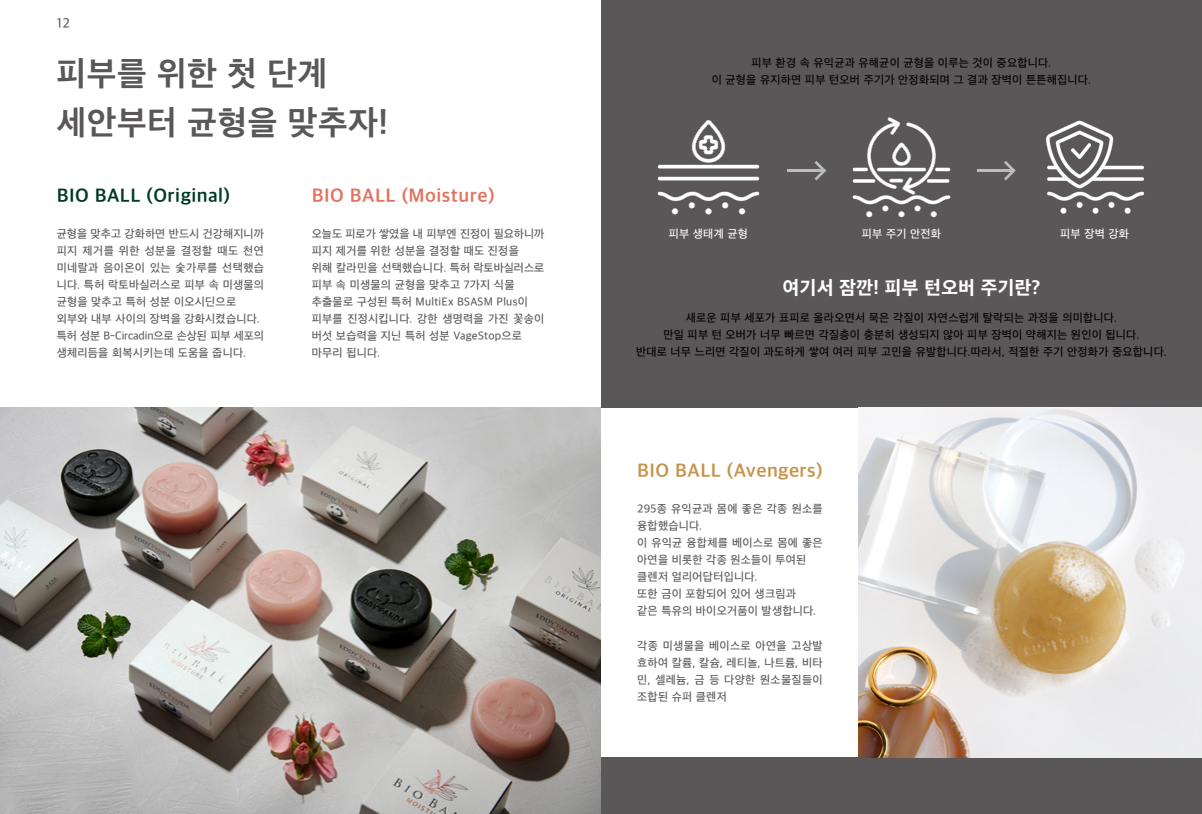
<style>
.page{position:relative;width:1202px;height:814px;background:#fff}
.page>*{position:absolute;margin:0;border:0;box-sizing:border-box;transform-origin:0 0}
.t1{font:32px/49px "SD Gothic Neoa g Bd";letter-spacing:.025em;color:#595757}
.t2{font:18px "SD Gothic Neoa g Bd";letter-spacing:.025em;color:#003a22}
.t3{font:18px "SD Gothic Neoa g Bd";letter-spacing:.025em;color:#e2725f}
.t4{font:18px "SD Gothic Neoa g Bd";letter-spacing:.025em;color:#c6944c}
.t5{font:18px "SD Gothic Neoa h Ex Bd";letter-spacing:.025em;color:#fff}
.t6{font:13px "SD Gothic Neoa e Md";color:#595757}
.t7{font:11px/17px "SD Gothic Neoa e Md";letter-spacing:.025em;color:#595757}
.t8{font:11px/17px "SD Gothic Neoa e Md";letter-spacing:.025em;color:#000;text-align:center}
.t9{font:11px "SD Gothic Neoa e Md";letter-spacing:.025em;color:#fff}
</style>
<div class="page">
<img style="left:0;top:407px;width:601px;height:406px">
<div style="left:601px;top:0;width:601px;height:407px;background:#595757"></div>
<div style="left:601px;top:757px;width:601px;height:57px;background:#595757"></div>
<img style="left:859px;top:407px;width:343px;height:350px">
<hr style="left:787px;top:169px;width:37px;height:3px;background:#bbbcbc">
<svg style="left:814px;top:161px;width:12px;height:19px"></svg>
<img style="left:658px;top:120px;width:101px;height:95px">
<img style="left:852px;top:117px;width:99px;height:101px">
<img style="left:1046px;top:120px;width:98px;height:94px">
<hr style="left:977px;top:169px;width:36px;height:3px;background:#bbbcbc">
<svg style="left:1004px;top:161px;width:12px;height:19px"></svg>
<p class="t6" style="left:57px;top:17px;width:15px">12</p>
<h1 class="t1" style="left:57px;top:49px;width:333px">피부를 위한 첫 단계 세안부터 균형을 맞추자!</h1>
<h2 class="t2" style="left:57px;top:186px;width:175px">BIO BALL (Original)</h2>
<h2 class="t3" style="left:312px;top:186px;width:184px">BIO BALL (Moisture)</h2>
<p class="t7" style="left:57px;top:225px;width:209px">균형을 맞추고 강화하면 반드시 건강해지니까 피지 제거를 위한 성분을 결정할 때도 천연 미네랄과 음이온이 있는 숯가루를 선택했습 니다. 특허 락토바실러스로 피부 속 미생물의 균형을 맞추고 특허 성분 이오시딘으로 외부와 내부 사이의 장벽을 강화시켰습니다. 특허 성분 B-Circadin으로 손상된 피부 세포의 생체리듬을 회복시키는데 도움을 줍니다.</p>
<p class="t7" style="left:312px;top:225px;width:234px">오늘도 피로가 쌓였을 내 피부엔 진정이 필요하니까 피지 제거를 위한 성분을 결정할 때도 진정을<br>위해 칼라민을 선택했습니다. 특허 락토바실러스로 피부 속 미생물의 균형을 맞추고 7가지 식물 추출물로 구성된 특허 MultiEx BSASM Plus이 피부를 진정시킵니다. 강한 생명력을 가진 꽃송이 버섯 보습력을 지닌 특허 성분 VageStop으로 마무리 됩니다.</p>
<p class="t8" style="left:712px;top:54px;width:381px">피부 환경 속 유익균과 유해균이 균형을 이루는 것이 중요합니다.<br>이 균형을 유지하면 피부 턴오버 주기가 안정화되며 그 결과 장벽이 튼튼해집니다.</p>
<p class="t9" style="left:669px;top:228px;width:81px">피부 생태계 균형</p>
<p class="t9" style="left:862px;top:228px;width:81px">피부 주기 안전화</p>
<p class="t9" style="left:1060px;top:228px;width:70px">피부 장벽 강화</p>
<h2 class="t5" style="left:783px;top:279px;width:259px">여기서 잠깐! 피부 턴오버 주기란?</h2>
<p class="t8" style="left:636px;top:309px;width:532px">새로운 피부 세포가 표피로 올라오면서 묵은 각질이 자연스럽게 탈락되는 과정을 의미합니다.<br>만일 피부 턴 오버가 너무 빠르면 각질층이 충분히 생성되지 않아 피부 장벽이 약해지는 원인이 됩니다.<br>반대로 너무 느리면 각질이 과도하게 쌓여 여러 피부 고민을 유발합니다.따라서, 적절한 주기 안정화가 중요합니다.</p>
<h2 class="t4" style="left:637px;top:461px;width:187px">BIO BALL (Avengers)</h2>
<p class="t7" style="left:637px;top:500px;width:187px">295종 유익균과 몸에 좋은 각종 원소를 융합했습니다.<br>이 유익균 융합체를 베이스로 몸에 좋은 아연을 비롯한 각종 원소들이 투여된 클렌저 얼리어답터입니다.<br>또한 금이 포함되어 있어 생크림과<br>같은 특유의 바이오거품이 발생합니다.</p>
<p class="t7" style="left:637px;top:637px;width:187px;text-align:justify">각종 미생물을 베이스로 아연을 고상발 효하여 칼륨, 칼슘, 레티놀, 나트륨, 비타 민, 셀레늄, 금 등 다양한 원소물질들이 조합된 슈퍼 클렌저</p>
</div>
